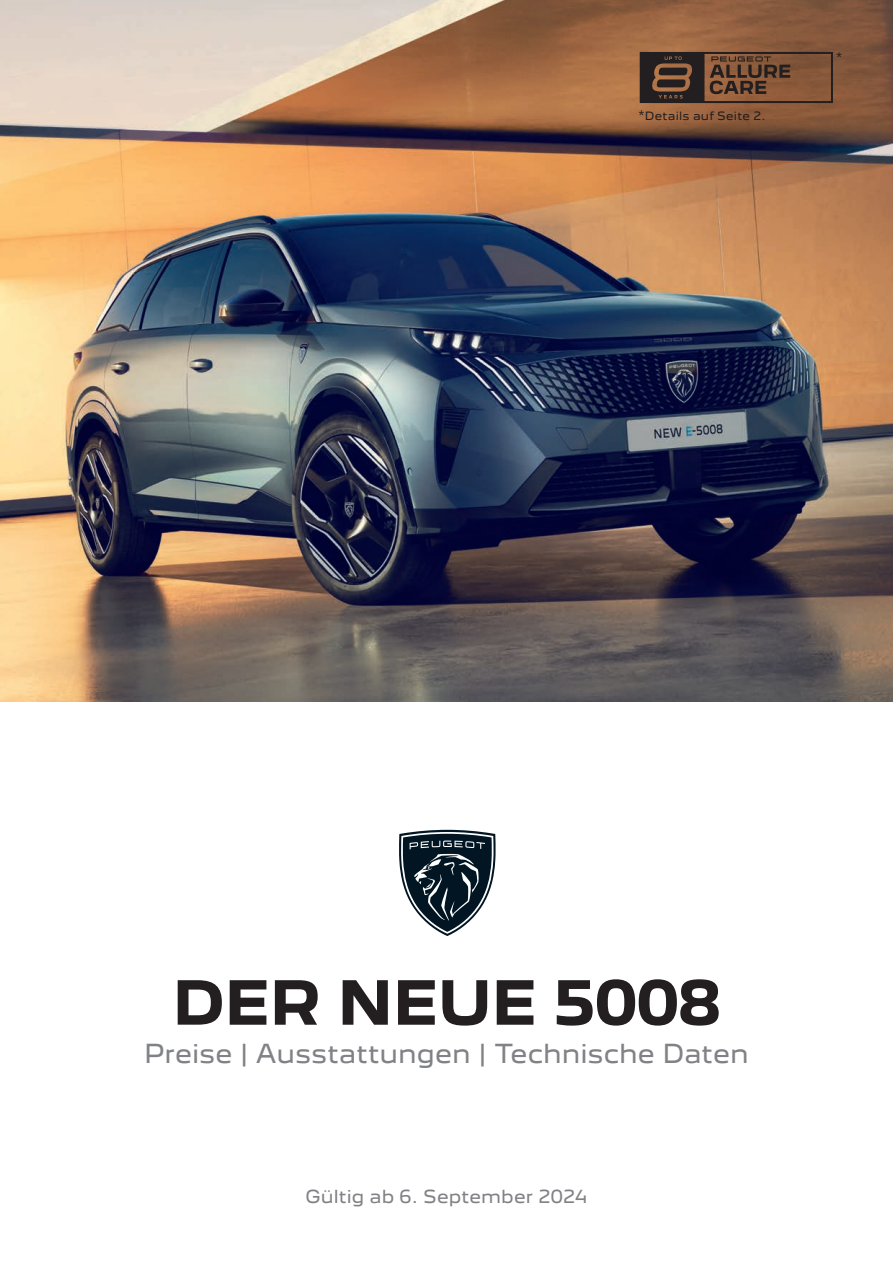
<style>
.page{position:relative;width:893px;height:1263px;background:#fff}
.page>*{position:absolute;margin:0;border:0;box-sizing:border-box;transform-origin:0 0}
.t1{font:700 55.5px "Peugeot New";color:#231f20}
.t2{font:24px "Peugeot New";color:#808285}
.t3{font:16.5px "Peugeot New";letter-spacing:.005em;color:#808285}
.t4{font:12px "Peugeot New";color:#231f20}
.t5{font:10.5px "Peugeot New";letter-spacing:.025em;color:#231f20}
.s1{font-size:12px}
</style>
<div class="page">
<img style="left:0;top:0;width:893px;height:702px">
<svg style="left:399px;top:830px;width:97px;height:106px"></svg>
<svg style="left:640px;top:52px;width:193px;height:51px;background:#604230"></svg>
<p class="t5" style="left:639px;top:109px;width:128px"><span class="s1">*</span>Details auf Seite 2.</p>
<p class="t4" style="left:837px;top:49px;width:7px">*</p>
<p class="t1" style="left:173px;top:965px;width:549px">DER NEUE 5008</p>
<p class="t2" style="left:144px;top:1038px;width:606px">Preise | Ausstattungen | Technische Daten</p>
<p class="t3" style="left:306px;top:1186px;width:283px">Gültig ab 6. September 2024</p>
</div>
